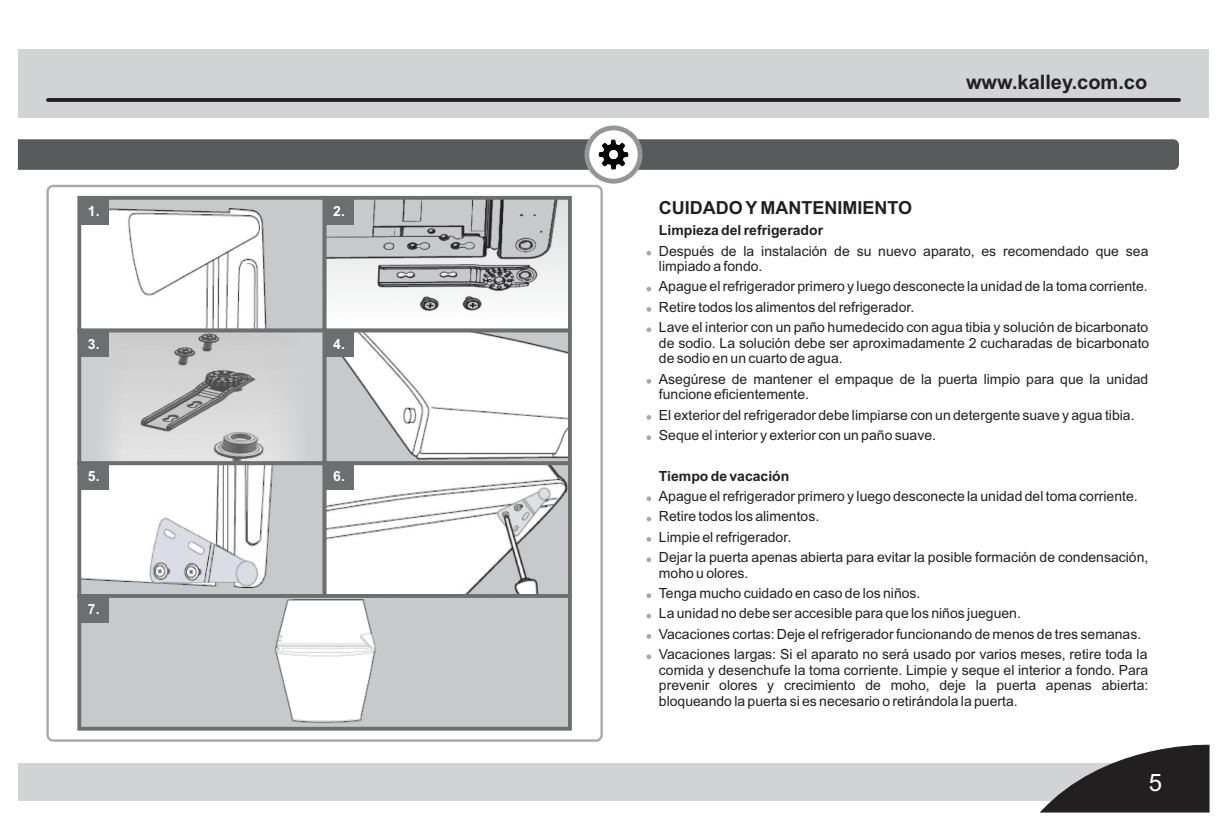
<style>
.page{position:relative;width:1227px;height:830px;background:#fff}
.page>*{position:absolute;margin:0;border:0;box-sizing:border-box;transform-origin:0 0}
.t1{font:24px "Arial";color:#fff}
.t2{font:700 20px "Arial";color:#231f20}
.t3{font:700 18px "Arial";color:#231f20}
.t4{font:14px/20.4px "Arial";color:#231f20}
.t5{font:700 14px "Arial";color:#231f20}
.t6{font:700 14px "Arial";color:#fff}
</style>
<div class="page">
<div style="left:18px;top:762px;width:1191px;height:38px;background:#d1d3d4"></div>
<div style="left:18px;top:50px;width:1191px;height:68px;background:#d1d3d4"></div>
<svg style="left:48px;top:98px;width:1131px;height:4px;background:#292526"></svg>
<svg style="left:1038px;top:744px;width:172px;height:69px"></svg>
<svg style="left:584px;top:125px;width:58px;height:59px"></svg>
<svg style="left:18px;top:139px;width:1161px;height:31px;background:#5e5f61"></svg>
<svg style="left:646px;top:251px;width:5px;height:4px"></svg>
<svg style="left:646px;top:287px;width:5px;height:4px"></svg>
<svg style="left:646px;top:307px;width:5px;height:5px"></svg>
<svg style="left:646px;top:327px;width:5px;height:5px"></svg>
<svg style="left:646px;top:379px;width:5px;height:5px"></svg>
<svg style="left:646px;top:415px;width:5px;height:5px"></svg>
<svg style="left:646px;top:435px;width:5px;height:5px"></svg>
<svg style="left:646px;top:496px;width:5px;height:5px"></svg>
<svg style="left:646px;top:516px;width:5px;height:5px"></svg>
<svg style="left:646px;top:537px;width:5px;height:5px"></svg>
<svg style="left:646px;top:557px;width:5px;height:5px"></svg>
<svg style="left:646px;top:593px;width:5px;height:5px"></svg>
<svg style="left:646px;top:613px;width:5px;height:5px"></svg>
<svg style="left:646px;top:634px;width:5px;height:5px"></svg>
<svg style="left:646px;top:654px;width:5px;height:5px"></svg>
<img style="left:82px;top:201px;width:485px;height:126px">
<div style="left:77px;top:196px;width:249px;height:136px;border:4px solid #6d6e70"></div>
<div style="left:323px;top:196px;width:249px;height:136px;border:4px solid #6d6e70"></div>
<div style="left:79px;top:330px;width:245px;height:133px;background:#cecfd1"></div>
<img style="left:109px;top:334px;width:184px;height:126px">
<div style="left:77px;top:329px;width:249px;height:136px;border:4px solid #6d6e70"></div>
<img style="left:328px;top:334px;width:239px;height:126px">
<div style="left:323px;top:329px;width:249px;height:136px;border:4px solid #6d6e70"></div>
<img style="left:82px;top:466px;width:485px;height:127px">
<div style="left:77px;top:461px;width:249px;height:137px;border:4px solid #6d6e70"></div>
<div style="left:323px;top:461px;width:249px;height:137px;border:4px solid #6d6e70"></div>
<div style="left:79px;top:596px;width:491px;height:132px;background:#c7c9cc"></div>
<img style="left:274px;top:599px;width:102px;height:124px">
<div style="left:77px;top:594px;width:495px;height:136px;border:4px solid #6d6e70"></div>
<div style="left:79px;top:198px;width:30px;height:26px;background:#6d6e70"></div>
<div style="left:324px;top:198px;width:30px;height:26px;background:#6d6e70"></div>
<div style="left:79px;top:330px;width:30px;height:27px;background:#6d6e70"></div>
<div style="left:324px;top:330px;width:30px;height:27px;background:#6d6e70"></div>
<div style="left:79px;top:463px;width:30px;height:26px;background:#6d6e70"></div>
<div style="left:324px;top:463px;width:30px;height:26px;background:#6d6e70"></div>
<div style="left:79px;top:596px;width:30px;height:26px;background:#6d6e70"></div>
<div style="left:46px;top:185px;width:557px;height:557px;border:2px solid #a7a9ac;border-radius:6px"></div>
<p class="t6" style="left:88px;top:206px;width:13px">1.</p>
<p class="t6" style="left:333px;top:206px;width:13px">2.</p>
<p class="t6" style="left:88px;top:338px;width:13px">3.</p>
<p class="t6" style="left:333px;top:338px;width:13px">4.</p>
<p class="t6" style="left:88px;top:471px;width:13px">5.</p>
<p class="t6" style="left:333px;top:471px;width:13px">6.</p>
<p class="t6" style="left:88px;top:604px;width:13px">7.</p>
<h2 class="t2" style="left:966px;top:75px;width:183px">www.kalley.com.co</h2>
<p class="t3" style="left:659px;top:201px;width:255px">CUIDADO Y MANTENIMIENTO</p>
<p class="t5" style="left:659px;top:225px;width:166px">Limpieza del refrigerador</p>
<p class="t4" style="left:659px;top:244px;width:491px;line-height:15.6px">Después de la instalación de su nuevo aparato, es recomendado que sea limpiado a fondo.</p>
<p class="t4" style="left:659px;top:278px;width:491px">Apague el refrigerador primero y luego desconecte la unidad de la toma corriente.<br>Retire todos los alimentos del refrigerador.<br>Lave el interior con un paño humedecido con agua tibia y solución de bicarbonato</p>
<p class="t4" style="left:659px;top:336px;width:492px;line-height:15.6px">de sodio. La solución debe ser aproximadamente 2 cucharadas de bicarbonato de sodio en un cuarto de agua.</p>
<p class="t4" style="left:659px;top:372px;width:491px;line-height:15.6px">Asegúrese de mantener el empaque de la puerta limpio para que la unidad funcione eficientemente.</p>
<p class="t4" style="left:659px;top:406px;width:477px">El exterior del refrigerador debe limpiarse con un detergente suave y agua tibia.<br>Seque el interior y exterior con un paño suave.</p>
<p class="t5" style="left:659px;top:470px;width:132px">Tiempo de vacación</p>
<p class="t4" style="left:659px;top:487px;width:491px">Apague el refrigerador primero y luego desconecte la unidad del toma corriente.<br>Retire todos los alimentos.<br>Limpie el refrigerador.<br>Dejar la puerta apenas abierta para evitar la posible formación de condensación,</p>
<p class="t4" style="left:659px;top:564px;width:490px">moho u olores.<br>Tenga mucho cuidado en caso de los niños.<br>La unidad no debe ser accesible para que los niños jueguen.<br>Vacaciones cortas: Deje el refrigerador funcionando de menos de tres semanas.<br>Vacaciones largas: Si el aparato no será usado por varios meses, retire toda la</p>
<p class="t4" style="left:659px;top:663px;width:491px;line-height:15.6px;text-align:justify">comida y desenchufe la toma corriente. Limpie y seque el interior a fondo. Para prevenir olores y crecimiento de moho, deje la puerta apenas abierta: bloqueando la puerta si es necesario o retirándola la puerta.</p>
<h1 class="t1" style="left:1148px;top:773px;width:15px">5</h1>
</div>
